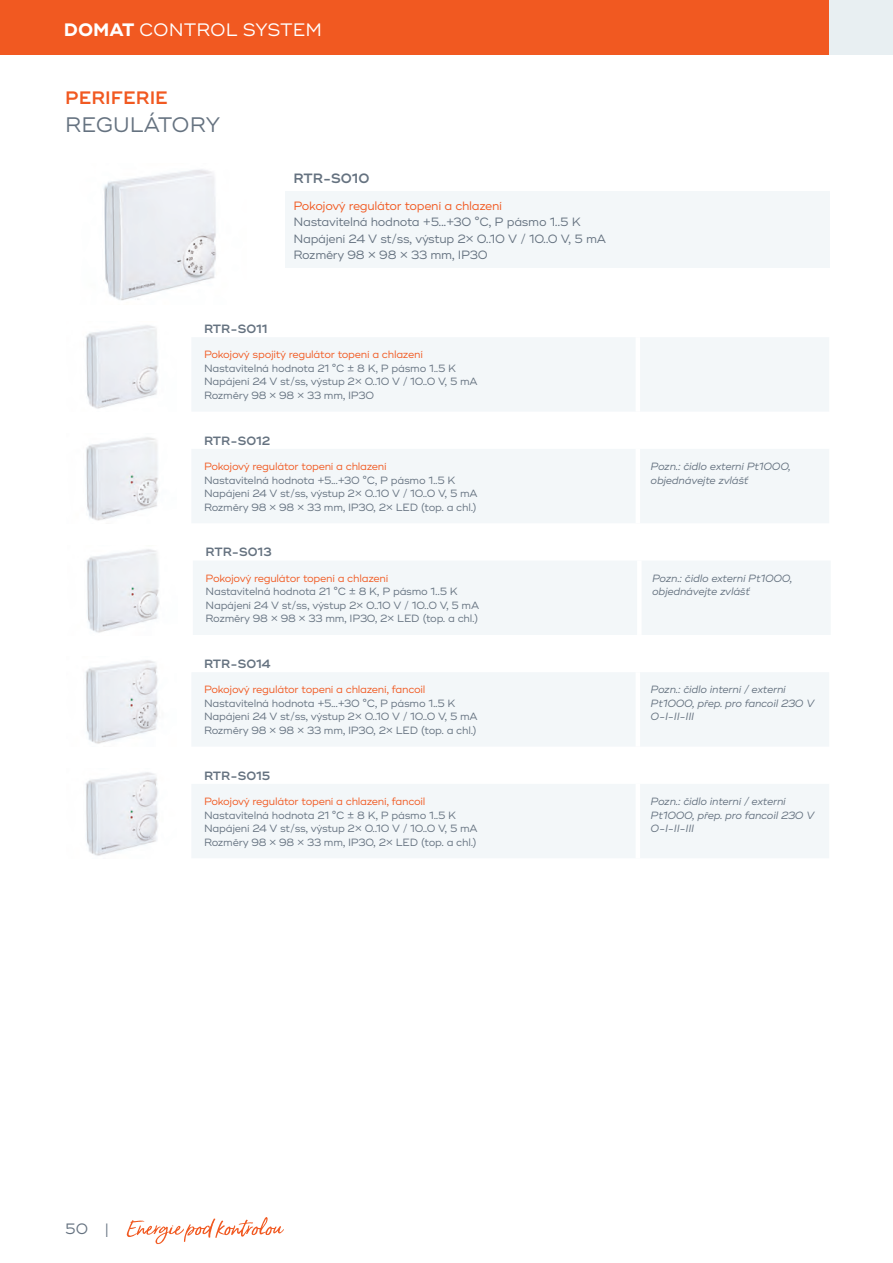
<style>
.page{position:relative;width:893px;height:1263px;background:#fff}
.page>*{position:absolute;margin:0;border:0;box-sizing:border-box;transform-origin:0 0}
.t1{font:21px "Ridley Grotesk";color:#657280}
.t2{font:18px "Ridley Grotesk";color:#fff}
.t3{font:600 18px "Ridley Grotesk";color:#f15921}
.t4{font:15px "Ridley Grotesk";color:#657280}
.t5{font:600 13.5px "Ridley Grotesk";color:#657280}
.t6{font:12px/16.5px "Ridley Grotesk";letter-spacing:-.025em;color:#657280}
.t7{font:600 12px "Ridley Grotesk";color:#657280}
.t8{font:12px "Ridley Grotesk";letter-spacing:-.025em;color:#f15921}
.t9{font:10.5px/13.5px "Ridley Grotesk";letter-spacing:-.025em;color:#657280}
.t10{font:italic 10.5px/13.5px "Ridley Grotesk";letter-spacing:-.025em;color:#657280}
.t11{font:10.5px "Ridley Grotesk";letter-spacing:-.025em;color:#f15921}
.s1{font-weight:700}
</style>
<div class="page">
<div style="left:787px;top:0;width:106px;height:55px;background:#e8eff2"></div>
<div style="left:0;top:0;width:829px;height:55px;background:#f15921"></div>
<svg style="left:127px;top:1217px;width:157px;height:27px"></svg>
<div style="left:192px;top:784px;width:637px;height:74px;background:#f3f7f9"></div>
<hr style="left:636px;top:784px;width:4px;height:74px;background:#fff">
<img style="left:85px;top:772px;width:73px;height:84px">
<div style="left:193px;top:561px;width:637px;height:74px;background:#f3f7f9"></div>
<div style="left:637px;top:560px;width:5px;height:75px;background:#fff"></div>
<img style="left:86px;top:549px;width:73px;height:84px">
<div style="left:192px;top:673px;width:637px;height:73px;background:#f3f7f9"></div>
<hr style="left:636px;top:672px;width:4px;height:75px;background:#fff">
<img style="left:85px;top:660px;width:73px;height:84px">
<div style="left:192px;top:449px;width:637px;height:74px;background:#f3f7f9"></div>
<hr style="left:636px;top:449px;width:4px;height:74px;background:#fff">
<img style="left:86px;top:437px;width:73px;height:84px">
<div style="left:192px;top:338px;width:637px;height:73px;background:#f3f7f9"></div>
<hr style="left:636px;top:337px;width:4px;height:75px;background:#fff">
<img style="left:86px;top:325px;width:73px;height:84px">
<svg style="left:285px;top:191px;width:544px;height:1px"></svg>
<div style="left:285px;top:192px;width:544px;height:76px;background:#f3f7f9"></div>
<img style="left:103px;top:169px;width:113px;height:132px">
<h2 class="t2" style="left:64px;top:19px;width:260px"><span class="s1">DOMAT</span> CONTROL SYSTEM</h2>
<h2 class="t3" style="left:65px;top:87px;width:104px">PERIFERIE</h2>
<h1 class="t1" style="left:65px;top:112px;width:157px">REGULÁTORY</h1>
<p class="t5" style="left:293px;top:170px;width:78px">RTR-S010</p>
<p class="t8" style="left:293px;top:198px;width:210px">Pokojový regulátor topení a chlazení</p>
<p class="t6" style="left:293px;top:214px;width:314px">Nastavitelná hodnota +5...+30 °C, P pásmo 1..5 K<br>Napájení 24 V st/ss, výstup 2× 0..10 V / 10..0 V, 5 mA<br>Rozměry 98 × 98 × 33 mm, IP30</p>
<p class="t7" style="left:204px;top:322px;width:65px">RTR-S011</p>
<p class="t11" style="left:204px;top:348px;width:220px">Pokojový spojitý regulátor topení a chlazení</p>
<p class="t9" style="left:204px;top:362px;width:275px">Nastavitelná hodnota 21 °C ± 8 K, P pásmo 1..5 K<br>Napájení 24 V st/ss, výstup 2× 0..10 V / 10..0 V, 5 mA<br>Rozměry 98 × 98 × 33 mm, IP30</p>
<p class="t7" style="left:204px;top:433px;width:68px">RTR-S012</p>
<p class="t11" style="left:204px;top:460px;width:184px">Pokojový regulátor topení a chlazení</p>
<p class="t9" style="left:204px;top:473px;width:275px">Nastavitelná hodnota +5...+30 °C, P pásmo 1..5 K<br>Napájení 24 V st/ss, výstup 2× 0..10 V / 10..0 V, 5 mA<br>Rozměry 98 × 98 × 33 mm, IP30, 2× LED (top. a chl.)</p>
<p class="t7" style="left:206px;top:545px;width:68px">RTR-S013</p>
<p class="t11" style="left:206px;top:572px;width:184px">Pokojový regulátor topení a chlazení</p>
<p class="t9" style="left:206px;top:585px;width:275px">Nastavitelná hodnota 21 °C ± 8 K, P pásmo 1..5 K<br>Napájení 24 V st/ss, výstup 2× 0..10 V / 10..0 V, 5 mA<br>Rozměry 98 × 98 × 33 mm, IP30, 2× LED (top. a chl.)</p>
<p class="t7" style="left:204px;top:657px;width:68px">RTR-S014</p>
<p class="t11" style="left:204px;top:683px;width:223px">Pokojový regulátor topení a chlazení, fancoil</p>
<p class="t9" style="left:204px;top:697px;width:275px">Nastavitelná hodnota +5...+30 °C, P pásmo 1..5 K<br>Napájení 24 V st/ss, výstup 2× 0..10 V / 10..0 V, 5 mA<br>Rozměry 98 × 98 × 33 mm, IP30, 2× LED (top. a chl.)</p>
<p class="t7" style="left:204px;top:768px;width:68px">RTR-S015</p>
<p class="t11" style="left:204px;top:795px;width:223px">Pokojový regulátor topení a chlazení, fancoil</p>
<p class="t9" style="left:204px;top:808px;width:275px">Nastavitelná hodnota 21 °C ± 8 K, P pásmo 1..5 K<br>Napájení 24 V st/ss, výstup 2× 0..10 V / 10..0 V, 5 mA<br>Rozměry 98 × 98 × 33 mm, IP30, 2× LED (top. a chl.)</p>
<p class="t10" style="left:651px;top:460px;width:142px">Pozn.: čidlo externí Pt1000, objednávejte zvlášť</p>
<p class="t10" style="left:652px;top:571px;width:142px">Pozn.: čidlo externí Pt1000, objednávejte zvlášť</p>
<p class="t10" style="left:651px;top:683px;width:165px">Pozn.: čidlo interní / externí<br>Pt1000, přep. pro fancoil 230 V<br>0-I-II-III</p>
<p class="t10" style="left:651px;top:795px;width:165px">Pozn.: čidlo interní / externí<br>Pt1000, přep. pro fancoil 230 V<br>0-I-II-III</p>
<h3 class="t4" style="left:65px;top:1220px;width:45px">50 |</h3>
</div>
